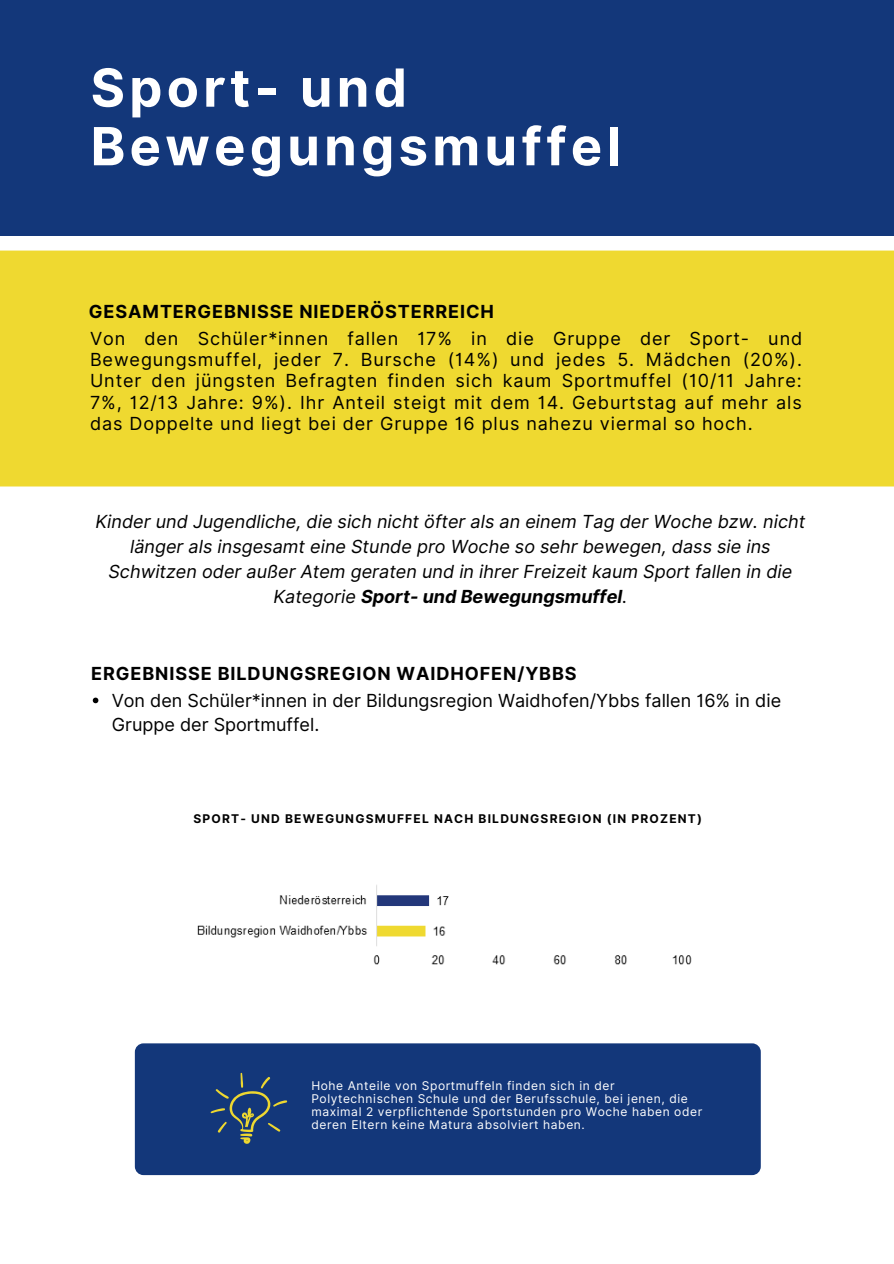
<style>
.page{position:relative;width:894px;height:1264px;background:#fff}
.page>*{position:absolute;margin:0;border:0;box-sizing:border-box;transform-origin:0 0}
.t1{font:700 52.5px/58.5px "Inter";letter-spacing:.08em;color:#fff}
.t2{font:18px/21.5px "Inter";color:#000;text-align:justify}
.t3{font:italic 18px/24.8px "Inter";color:#000;text-align:center}
.t4{font:700 18px "Inter";letter-spacing:.05em;color:#000}
.t5{font:12px/13.2px "Inter";letter-spacing:.05em;color:#fff}
.t6{font:700 12px "Inter";letter-spacing:.1em;color:#000}
.s1{font-weight:700}
</style>
<div class="page">
<div style="left:0;top:0;width:893px;height:236px;background:#13377a"></div>
<div style="left:0;top:250px;width:893px;height:236px;background:#efd930"></div>
<div style="left:135px;top:1043px;width:625px;height:132px;background:#13377a;border-radius:9px"></div>
<svg style="left:210px;top:1072px;width:77px;height:71px"></svg>
<svg style="left:93px;top:697px;width:5px;height:6px"></svg>
<img style="left:197px;top:885px;width:495px;height:80px">
<h1 class="t1" style="left:91px;top:58px;width:531px">Sport- und<br>Bewegungsmuffel</h1>
<p class="t4" style="left:89px;top:301px;width:406px">GESAMTERGEBNISSE NIEDERÖSTERREICH</p>
<p class="t2" style="left:90px;top:327px;width:713px">Von den Schüler*innen fallen 17% in die Gruppe der Sport- und Bewegungsmuffel, jeder 7. Bursche (14%) und jedes 5. Mädchen (20%).<br>Unter den jüngsten Befragten finden sich kaum Sportmuffel (10/11 Jahre:<br>7%, 12/13 Jahre: 9%). Ihr Anteil steigt mit dem 14. Geburtstag auf mehr als das Doppelte und liegt bei der Gruppe 16 plus nahezu viermal so hoch.</p>
<p class="t3" style="left:95px;top:509px;width:711px">Kinder und Jugendliche, die sich nicht öfter als an einem Tag der Woche bzw. nicht länger als insgesamt eine Stunde pro Woche so sehr bewegen, dass sie ins Schwitzen oder außer Atem geraten und in ihrer Freizeit kaum Sport fallen in die Kategorie <span class="s1">Sport- und Bewegungsmuffel</span>.</p>
<p class="t4" style="left:91px;top:662px;width:487px">ERGEBNISSE BILDUNGSREGION WAIDHOFEN/YBBS</p>
<p class="t2" style="left:112px;top:687px;width:670px;line-height:24.8px">Von den Schüler*innen in der Bildungsregion Waidhofen/Ybbs fallen 16% in die<br>Gruppe der Sportmuffel.</p>
<p class="t6" style="left:193px;top:811px;width:510px">SPORT- UND BEWEGUNGSMUFFEL NACH BILDUNGSREGION (IN PROZENT)</p>
<p class="t5" style="left:311px;top:1078px;width:392px">Hohe Anteile von Sportmuffeln finden sich in der Polytechnischen Schule und der Berufsschule, bei jenen, die maximal 2 verpflichtende Sportstunden pro Woche haben oder deren Eltern keine Matura absolviert haben.</p>
</div>
